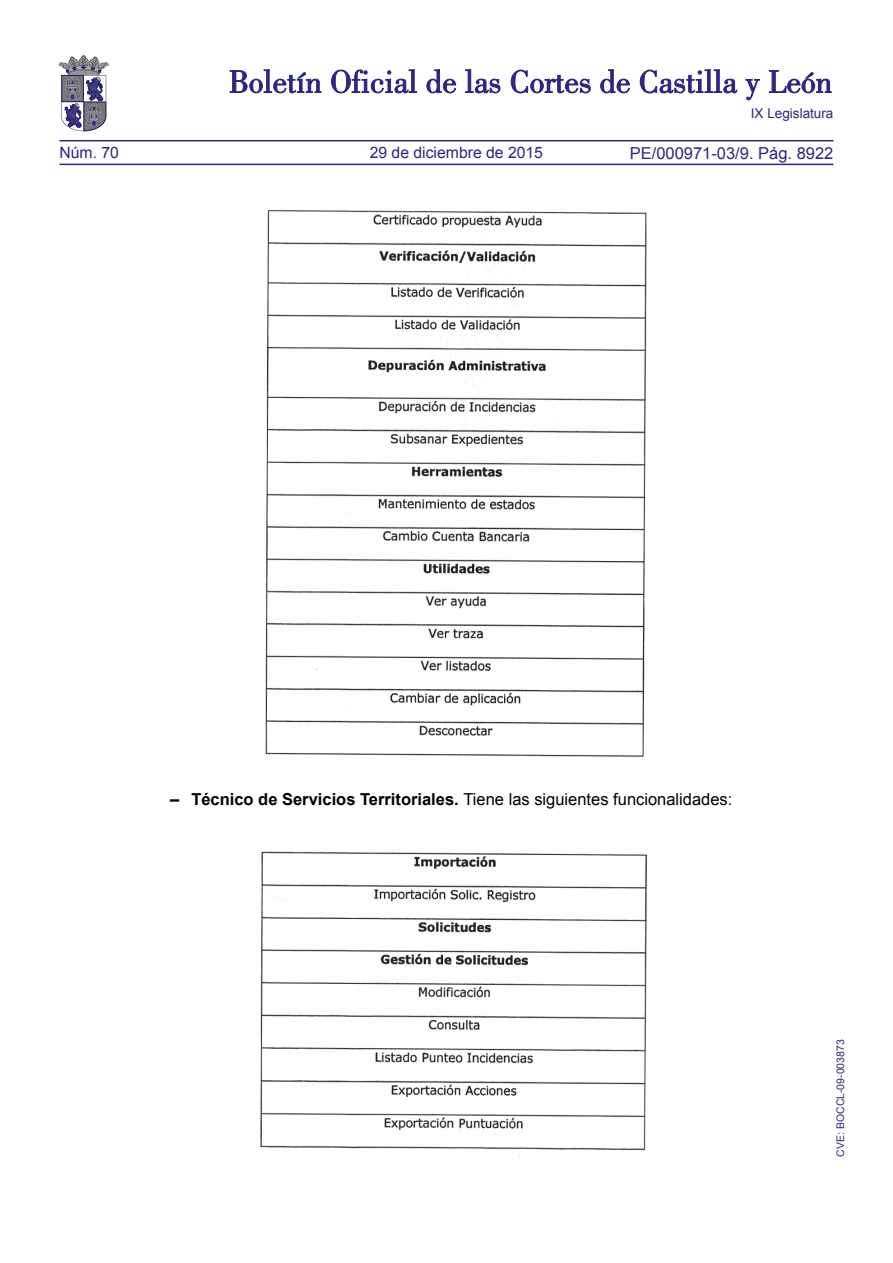
<style>
.page{position:relative;width:893px;height:1263px;background:#fff}
.page>*{position:absolute;margin:0;border:0;box-sizing:border-box;transform-origin:0 0}
.t1{font:16.5px "Arial";color:#000}
.t2{font:16.5px "Arial";color:#292780}
.t3{font:15.75px "Arial";color:#292780}
.t4{font:13.5px "Arial";color:#292780}
.t5{font:10.5px "Arial";color:#292780}
.s1{font-weight:700}
</style>
<div class="page">
<hr style="left:60px;top:164px;width:773px;height:1px;background:#292780">
<hr style="left:60px;top:140px;width:773px;height:1px;background:#292780">
<svg style="left:230px;top:69px;width:91px;height:24px"></svg>
<svg style="left:331px;top:69px;width:86px;height:24px"></svg>
<svg style="left:426px;top:69px;width:30px;height:24px"></svg>
<svg style="left:465px;top:69px;width:35px;height:24px"></svg>
<svg style="left:511px;top:70px;width:80px;height:23px"></svg>
<svg style="left:600px;top:69px;width:30px;height:24px"></svg>
<svg style="left:640px;top:69px;width:97px;height:24px"></svg>
<svg style="left:745px;top:79px;width:15px;height:21px"></svg>
<svg style="left:769px;top:70px;width:62px;height:23px"></svg>
<svg style="left:59px;top:55px;width:49px;height:76px"></svg>
<img style="left:260px;top:208px;width:388px;height:949px">
<p class="t3" style="left:60px;top:142px;width:61px">Núm. 70</p>
<p class="t3" style="left:370px;top:142px;width:175px">29 de diciembre de 2015</p>
<p class="t4" style="left:751px;top:105px;width:84px">IX Legislatura</p>
<p class="t2" style="left:630px;top:142px;width:205px">PE/000971‑03/9. Pág. 8922</p>
<p class="t1" style="left:170px;top:789px;width:564px"><span class="s1">– Técnico de Servicios Territoriales.</span> Tiene las siguientes funcionalidades:</p>
<p class="t5" style="left:834px;top:1157px;width:119px;rotate:-90deg">CVE: BOCCL-09-003873</p>
</div>
